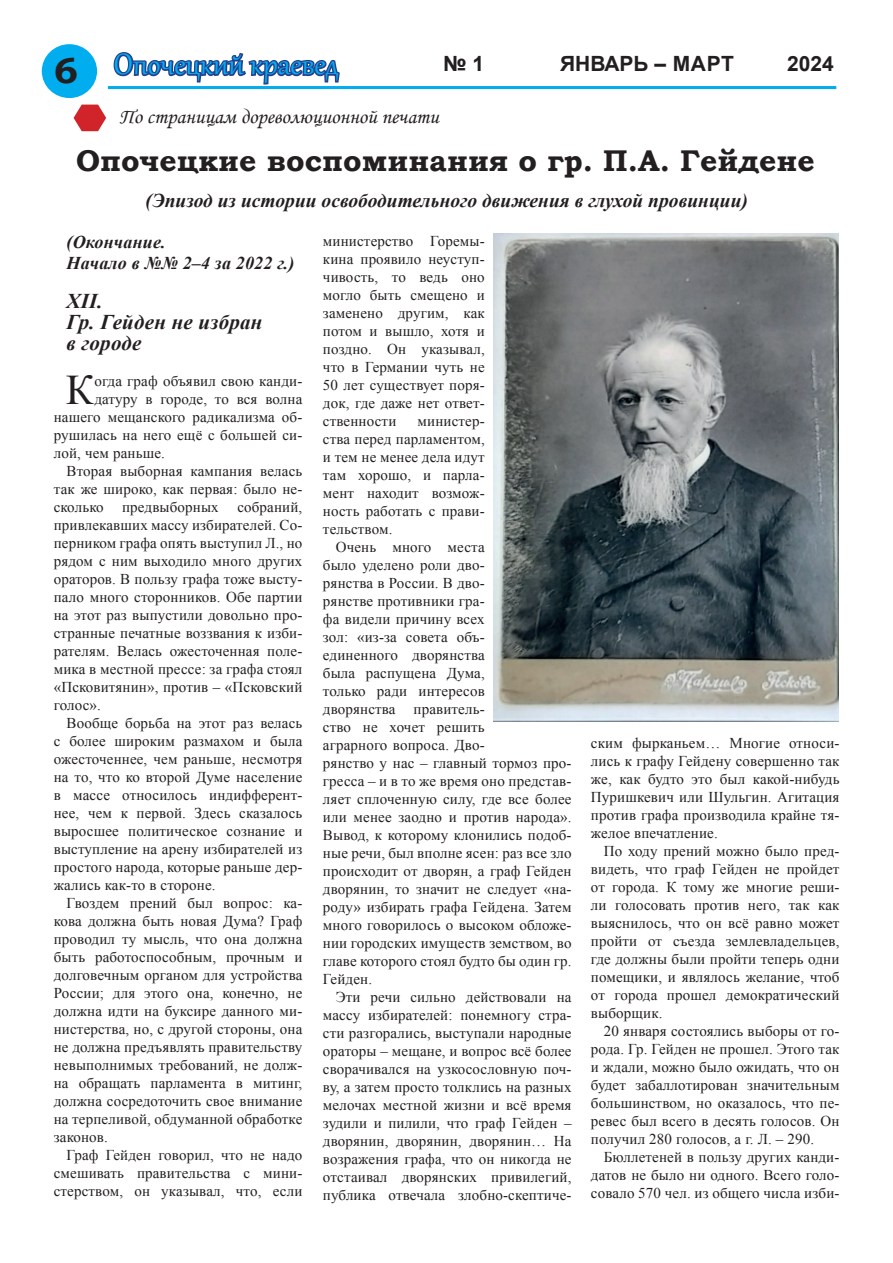
<style>
.page{position:relative;width:893px;height:1263px;background:#fff}
.page>*{position:absolute;margin:0;border:0;box-sizing:border-box;transform-origin:0 0}
.t1{font:42.15px "Times New Roman";color:#231f20}
.t2{font:36px "Gabriola";color:#00aeef}
.t3{font:700 36px "Bookman Old Style";color:#231f20}
.t4{font:700 30px "Bookman Old Style";color:#231f20}
.t5{font:21px "Monotype Corsiva";color:#231f20}
.t6{font:italic 700 21px/21px "Times New Roman";letter-spacing:.01em;color:#231f20}
.t7{font:700 21px "Arial";color:#231f20}
.t8{font:italic 700 19.5px "Times New Roman";color:#231f20}
.t9{font:italic 700 18px/21.6px "Times New Roman";letter-spacing:.01em;color:#231f20}
.t10{font:15px/18px "Times New Roman";letter-spacing:.01em;color:#231f20;text-align:justify}
</style>
<div class="page">
<svg style="left:113px;top:52px;width:227px;height:33px"></svg>
<div style="left:42px;top:44px;width:55px;height:54px;background:#00aeef;border-radius:50%"></div>
<hr style="left:108px;top:86px;width:728px;height:3px;background:#00aeef">
<svg style="left:74px;top:105px;width:32px;height:26px"></svg>
<img style="left:493px;top:233px;width:346px;height:489px">
<h2 class="t2" style="left:114px;top:41px;width:226px">Опочецкий краевед</h2>
<h2 class="t3" style="left:54px;top:44px;width:25px">6</h2>
<h3 class="t7" style="left:443px;top:48px;width:42px">№ 1</h3>
<h3 class="t7" style="left:560px;top:48px;width:175px">ЯНВАРЬ – МАРТ</h3>
<h3 class="t7" style="left:787px;top:48px;width:48px">2024</h3>
<h3 class="t5" style="left:120px;top:104px;width:321px">По страницам дореволюционной печати</h3>
<h3 class="t4" style="left:76px;top:139px;width:740px">Опочецкие воспоминания о гр. П.А. Гейдене</h3>
<h3 class="t8" style="left:146px;top:187px;width:604px">(Эпизод из истории освободительного движения в глухой провинции)</h3>
<p class="t9" style="left:67px;top:230px;width:230px">(Окончание.<br>Начало в №№ 2–4 за 2022 г.)</p>
<h3 class="t6" style="left:67px;top:290px;width:198px">XII.<br>Гр. Гейден не избран в городе</h3>
<h1 class="t1" style="left:66px;top:360px;width:30px">К</h1>
<p class="t10" style="left:94px;top:372px;width:209px">огда граф объявил свою канди-</p>
<p class="t10" style="left:94px;top:390px;width:210px">датуру в городе, то вся волна</p>
<p class="t10" style="left:54px;top:408px;width:250px">нашего мещанского радикализма об-</p>
<p class="t10" style="left:54px;top:426px;width:250px">рушилась на него ещё с большей си-</p>
<p class="t10" style="left:54px;top:444px;width:113px">лой, чем раньше.</p>
<p class="t10" style="left:67px;top:462px;width:237px">Вторая выборная кампания велась</p>
<p class="t10" style="left:54px;top:480px;width:250px">так же широко, как первая: было не-</p>
<p class="t10" style="left:54px;top:498px;width:250px">сколько предвыборных собраний,</p>
<p class="t10" style="left:54px;top:516px;width:250px">привлекавших массу избирателей. Со-</p>
<p class="t10" style="left:54px;top:534px;width:250px">перником графа опять выступил Л., но</p>
<p class="t10" style="left:54px;top:552px;width:250px">рядом с ним выходило много других</p>
<p class="t10" style="left:54px;top:570px;width:250px">ораторов. В пользу графа тоже высту-</p>
<p class="t10" style="left:54px;top:588px;width:250px">пало много сторонников. Обе партии</p>
<p class="t10" style="left:54px;top:606px;width:250px">на этот раз выпустили довольно про-</p>
<p class="t10" style="left:54px;top:624px;width:250px">странные печатные воззвания к изби-</p>
<p class="t10" style="left:54px;top:642px;width:250px">рателям. Велась ожесточенная поле-</p>
<p class="t10" style="left:54px;top:660px;width:250px">мика в местной прессе: за графа стоял</p>
<p class="t10" style="left:54px;top:678px;width:250px">«Псковитянин», против – «Псковский</p>
<p class="t10" style="left:54px;top:696px;width:49px">голос».</p>
<p class="t10" style="left:67px;top:714px;width:237px">Вообще борьба на этот раз велась</p>
<p class="t10" style="left:54px;top:732px;width:250px">с более широким размахом и была</p>
<p class="t10" style="left:54px;top:750px;width:250px">ожесточеннее, чем раньше, несмотря</p>
<p class="t10" style="left:54px;top:768px;width:250px">на то, что ко второй Думе население</p>
<p class="t10" style="left:54px;top:786px;width:250px">в массе относилось индифферент-</p>
<p class="t10" style="left:54px;top:804px;width:250px">нее, чем к первой. Здесь сказалось</p>
<p class="t10" style="left:54px;top:822px;width:250px">выросшее политическое сознание и</p>
<p class="t10" style="left:54px;top:840px;width:250px">выступление на арену избирателей из</p>
<p class="t10" style="left:54px;top:858px;width:250px">простого народа, которые раньше дер-</p>
<p class="t10" style="left:54px;top:876px;width:163px">жались как-то в стороне.</p>
<p class="t10" style="left:67px;top:894px;width:237px">Гвоздем прений был вопрос: ка-</p>
<p class="t10" style="left:54px;top:912px;width:250px">кова должна быть новая Дума? Граф</p>
<p class="t10" style="left:54px;top:930px;width:250px">проводил ту мысль, что она должна</p>
<p class="t10" style="left:54px;top:948px;width:250px">быть работоспособным, прочным и</p>
<p class="t10" style="left:54px;top:966px;width:250px">долговечным органом для устройства</p>
<p class="t10" style="left:54px;top:984px;width:250px">России; для этого она, конечно, не</p>
<p class="t10" style="left:54px;top:1002px;width:250px">должна идти на буксире данного ми-</p>
<p class="t10" style="left:54px;top:1020px;width:250px">нистерства, но, с другой стороны, она</p>
<p class="t10" style="left:54px;top:1038px;width:250px">не должна предъявлять правительству</p>
<p class="t10" style="left:54px;top:1056px;width:250px">невыполнимых требований, не долж-</p>
<p class="t10" style="left:54px;top:1074px;width:250px">на обращать парламента в митинг,</p>
<p class="t10" style="left:54px;top:1092px;width:250px">должна сосредоточить свое внимание</p>
<p class="t10" style="left:54px;top:1110px;width:250px">на терпеливой, обдуманной обработке</p>
<p class="t10" style="left:54px;top:1128px;width:56px">законов.</p>
<p class="t10" style="left:67px;top:1146px;width:237px">Граф Гейден говорил, что не надо</p>
<p class="t10" style="left:54px;top:1164px;width:250px">смешивать правительства с мини-</p>
<p class="t10" style="left:54px;top:1182px;width:250px">стерством, он указывал, что, если</p>
<p class="t10" style="left:323px;top:231px;width:163px">министерство Горемы&shy;кина проявило неуступ&shy;чивость, то ведь оно могло быть смещено и заменено другим, как потом и вышло, хотя и поздно. Он указывал, что в Германии чуть не 50 лет существует поря&shy;док, где даже нет ответ&shy;ственности</p>
<p class="t10" style="left:323px;top:411px;width:163px;text-indent:95px">министер&shy;ства перед парламентом, и тем не менее дела идут там хорошо, и парла&shy;мент находит возмож&shy;ность работать с прави&shy;тельством.</p>
<p class="t10" style="left:323px;top:537px;width:250px;text-align:left;text-indent:13px">Очень много места<br>было уделено роли дво-<br>рянства в России. В дво-<br>рянстве противники гра-<br>фа видели причину всех<br>зол: «из-за совета объ-<br>единенного дворянства<br>была распущена Дума,<br>только ради интересов<br>дворянства правитель-<br>ство не хочет решить<br>аграрного вопроса. Дво-<br>рянство у нас – главный тормоз про&shy;гресса – и в то же время оно представ&shy;ляет сплоченную силу, где все более или менее заодно и против народа».<br>Вывод, к которому клонились подоб&shy;ные речи, был вполне ясен: раз все зло происходит от дворян, а граф Гейден дворянин, то значит не следует «на&shy;роду» избирать графа Гейдена. Затем много говорилось о высоком обложе&shy;нии городских имуществ земством, во главе которого стоял будто бы один гр.<br>Гейден.</p>
<p class="t10" style="left:323px;top:987px;width:250px;text-indent:13px">Эти речи сильно действовали на массу избирателей: понемногу стра&shy;сти разгорались, выступали народные ораторы – мещане, и вопрос всё более сворачивался на узкосословную поч&shy;ву, а затем просто толклись на разных мелочах местной жизни и всё время зудили и пилили, что граф Гейден – дворянин, дворянин, дворянин… На возражения графа, что он никогда не отстаивал дворянских привилегий, публика отвечала злобно-скептиче-</p>
<p class="t10" style="left:591px;top:734px;width:250px">ским фырканьем… Многие относи&shy;лись к графу Гейдену совершенно так же, как будто это был какой-нибудь Пуришкевич или Шульгин. Агитация против графа производила крайне тя&shy;желое впечатление.</p>
<p class="t10" style="left:591px;top:842px;width:250px;text-indent:13px">По ходу прений можно было пред&shy;видеть, что граф Гейден не пройдет от города. К тому же многие реши&shy;ли голосовать против него, так как выяснилось, что он всё равно может пройти от съезда землевладельцев, где должны были пройти теперь одни помещики, и являлось желание, чтоб от города прошел демократический выборщик.</p>
<p class="t10" style="left:591px;top:1022px;width:250px;text-indent:13px">20 января состоялись выборы от го&shy;рода. Гр. Гейден не прошел. Этого так и ждали, можно было ожидать, что он будет забаллотирован значительным большинством, но оказалось, что пе&shy;ревес был всего в десять голосов. Он получил 280 голосов, а г. Л. – 290.</p>
<p class="t10" style="left:591px;top:1148px;width:250px;text-indent:13px">Бюллетеней в пользу других канди&shy;датов не было ни одного. Всего голо&shy;совало 570 чел. из общего числа изби-</p>
</div>
